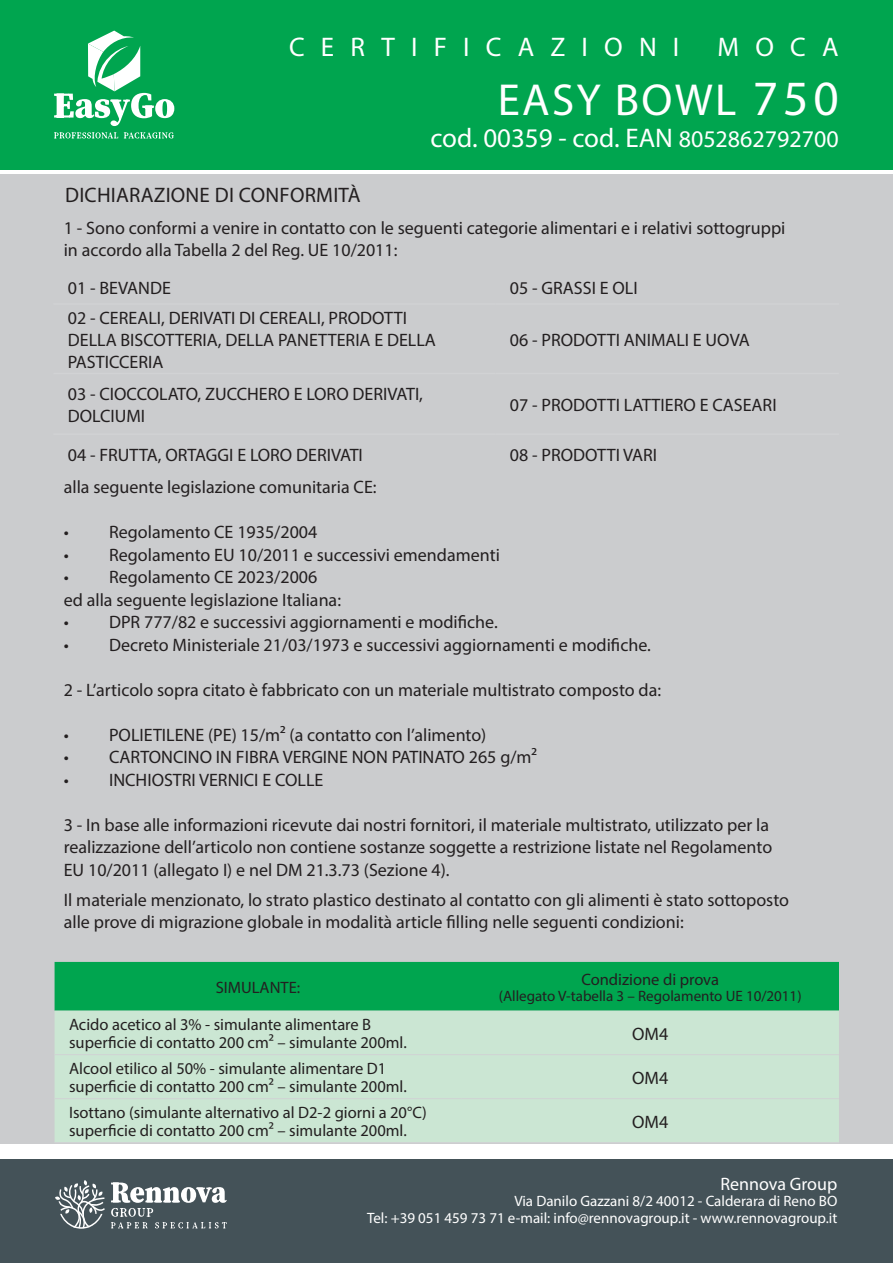
<style>
.page{position:relative;width:893px;height:1263px;background:#fff}
.page>*{position:absolute;margin:0;border:0;box-sizing:border-box;transform-origin:0 0}
.t1{font:45px "Myriad Pro";letter-spacing:.05em;color:#fff}
.t2{font:27px "Myriad Pro";color:#fff}
.t3{font:27px "Myriad Pro";letter-spacing:.6em;color:#fff}
.t4{font:21px "Myriad Pro";letter-spacing:.01em;color:#231f20}
.t5{font:18px/22.5px "Myriad Pro";color:#231f20}
.t6{font:18px "Myriad Pro";color:#fff}
.t7{font:16.5px "Myriad Pro";color:#231f20}
.t8{font:15px/16.5px "Myriad Pro";color:#fff;text-align:right}
.t9{font:15px "Myriad Pro";color:#231f20}
.s1{font-size:49.5px}
.s2{font-size:24px}
</style>
<div class="page">
<div style="left:0;top:174px;width:893px;height:969px;background:#cbccce"></div>
<hr style="left:53px;top:303px;width:442px;height:2px;background:#d1d2d4">
<hr style="left:495px;top:303px;width:344px;height:2px;background:#d1d2d4">
<hr style="left:53px;top:373px;width:442px;height:1px;background:#d1d2d4">
<hr style="left:495px;top:373px;width:344px;height:1px;background:#d1d2d4">
<hr style="left:53px;top:433px;width:442px;height:2px;background:#d1d2d4">
<hr style="left:495px;top:433px;width:344px;height:2px;background:#d1d2d4">
<div style="left:55px;top:962px;width:784px;height:49px;background:#00a54f"></div>
<div style="left:55px;top:1011px;width:784px;height:131px;background:#cbe6d3"></div>
<hr style="left:55px;top:1142px;width:406px;height:1px;background:#d1d2d4">
<hr style="left:461px;top:1142px;width:378px;height:1px;background:#d1d2d4">
<hr style="left:55px;top:1054px;width:406px;height:1px;background:#d1d2d4">
<hr style="left:461px;top:1054px;width:378px;height:1px;background:#d1d2d4">
<hr style="left:55px;top:1098px;width:406px;height:1px;background:#d1d2d4">
<hr style="left:461px;top:1098px;width:378px;height:1px;background:#d1d2d4">
<div style="left:0;top:0;width:893px;height:169px;background:#00a54f"></div>
<div style="left:0;top:1160px;width:893px;height:103px;background:#445258"></div>
<svg style="left:111px;top:1182px;width:116px;height:46px"></svg>
<svg style="left:55px;top:1180px;width:50px;height:49px"></svg>
<svg style="left:54px;top:132px;width:64px;height:6px"></svg>
<svg style="left:124px;top:132px;width:50px;height:6px"></svg>
<svg style="left:54px;top:31px;width:120px;height:95px"></svg>
<p class="t3" style="left:289px;top:30px;width:392px">CERTIFICAZIONI</p>
<p class="t3" style="left:717px;top:30px;width:123px">MOCA</p>
<p class="t1" style="left:498px;top:72px;width:342px">EASY BOWL <span class="s1">750</span></p>
<p class="t2" style="left:430px;top:122px;width:410px">cod. 00359 - cod. EAN <span class="s2">8052862792700</span></p>
<p class="t4" style="left:65px;top:182px;width:297px">DICHIARAZIONE DI CONFORMITÀ</p>
<p class="t5" style="left:64px;top:216px;width:723px">1 - Sono conformi a venire in contatto con le seguenti categorie alimentari e i relativi sottogruppi in accordo alla Tabella 2 del Reg. UE 10/2011:</p>
<p class="t5" style="left:68px;top:276px;width:105px">01 - BEVANDE</p>
<p class="t5" style="left:510px;top:276px;width:129px">05 - GRASSI E OLI</p>
<p class="t5" style="left:68px;top:307px;width:370px;line-height:21.6px">02 - CEREALI, DERIVATI DI CEREALI, PRODOTTI<br>DELLA BISCOTTERIA, DELLA PANETTERIA E DELLA<br>PASTICCERIA</p>
<p class="t5" style="left:510px;top:328px;width:241px">06 - PRODOTTI ANIMALI E UOVA</p>
<p class="t5" style="left:68px;top:383px;width:357px;line-height:21.6px">03 - CIOCCOLATO, ZUCCHERO E LORO DERIVATI,<br>DOLCIUMI</p>
<p class="t5" style="left:510px;top:393px;width:268px">07 - PRODOTTI LATTIERO E CASEARI</p>
<p class="t5" style="left:68px;top:444px;width:297px">04 - FRUTTA, ORTAGGI E LORO DERIVATI</p>
<p class="t5" style="left:510px;top:444px;width:149px">08 - PRODOTTI VARI</p>
<p class="t5" style="left:64px;top:476px;width:314px">alla seguente legislazione comunitaria CE:</p>
<p class="t5" style="left:64px;top:521px;width:255px">• Regolamento CE 1935/2004</p>
<p class="t5" style="left:64px;top:543px;width:438px">• Regolamento EU 10/2011 e successivi emendamenti</p>
<p class="t5" style="left:64px;top:566px;width:279px">• Regolamento CE 2023/2006 ed alla seguente legislazione Italiana:</p>
<p class="t5" style="left:64px;top:611px;width:435px">• DPR 777/82 e successivi aggiornamenti e modifiche.</p>
<p class="t5" style="left:64px;top:633px;width:589px">• Decreto Ministeriale 21/03/1973 e successivi aggiornamenti e modifiche.</p>
<p class="t5" style="left:64px;top:678px;width:599px">2 - L’articolo sopra citato è fabbricato con un materiale multistrato composto da:</p>
<p class="t5" style="left:64px;top:723px;width:424px">• POLIETILENE (PE) 15/m2 (a contatto con l’alimento)</p>
<p class="t5" style="left:64px;top:746px;width:475px">• CARTONCINO IN FIBRA VERGINE NON PATINATO 265 g/m2</p>
<p class="t5" style="left:64px;top:768px;width:261px">• INCHIOSTRI VERNICI E COLLE</p>
<p class="t5" style="left:64px;top:813px;width:710px">3 - In base alle informazioni ricevute dai nostri fornitori, il materiale multistrato, utilizzato per la realizzazione dell’articolo non contiene sostanze soggette a restrizione listate nel Regolamento<br>EU 10/2011 (allegato I) e nel DM 21.3.73 (Sezione 4).</p>
<p class="t5" style="left:64px;top:888px;width:727px">Il materiale menzionato, lo strato plastico destinato al contatto con gli alimenti è stato sottoposto alle prove di migrazione globale in modalità article filling nelle seguenti condizioni:</p>
<p class="t7" style="left:216px;top:977px;width:86px">SIMULANTE:</p>
<p class="t7" style="left:581px;top:969px;width:139px">Condizione di prova</p>
<p class="t9" style="left:499px;top:987px;width:304px">(Allegato V-tabella 3 – Regolamento UE 10/2011)</p>
<p class="t7" style="left:69px;top:1014px;width:304px">Acido acetico al 3% - simulante alimentare B</p>
<p class="t7" style="left:69px;top:1032px;width:339px">superficie di contatto 200 cm2 – simulante 200ml.</p>
<p class="t5" style="left:632px;top:1022px;width:38px">OM4</p>
<p class="t7" style="left:69px;top:1058px;width:319px">Alcool etilico al 50% - simulante alimentare D1</p>
<p class="t7" style="left:69px;top:1076px;width:339px">superficie di contatto 200 cm2 – simulante 200ml.</p>
<p class="t7" style="left:69px;top:1102px;width:359px">Isottano (simulante alternativo al D2-2 giorni a 20°C)</p>
<p class="t7" style="left:69px;top:1120px;width:339px">superficie di contatto 200 cm2 – simulante 200ml.</p>
<p class="t5" style="left:632px;top:1066px;width:38px">OM4</p>
<p class="t5" style="left:632px;top:1110px;width:38px">OM4</p>
<p class="t6" style="left:720px;top:1173px;width:118px">Rennova Group</p>
<p class="t8" style="left:367px;top:1193px;width:472px">Via Danilo Gazzani 8/2 40012 - Calderara di Reno BO<br>Tel: +39 051 459 73 71 e-mail: info@rennovagroup.it - www.rennovagroup.it</p>
</div>
